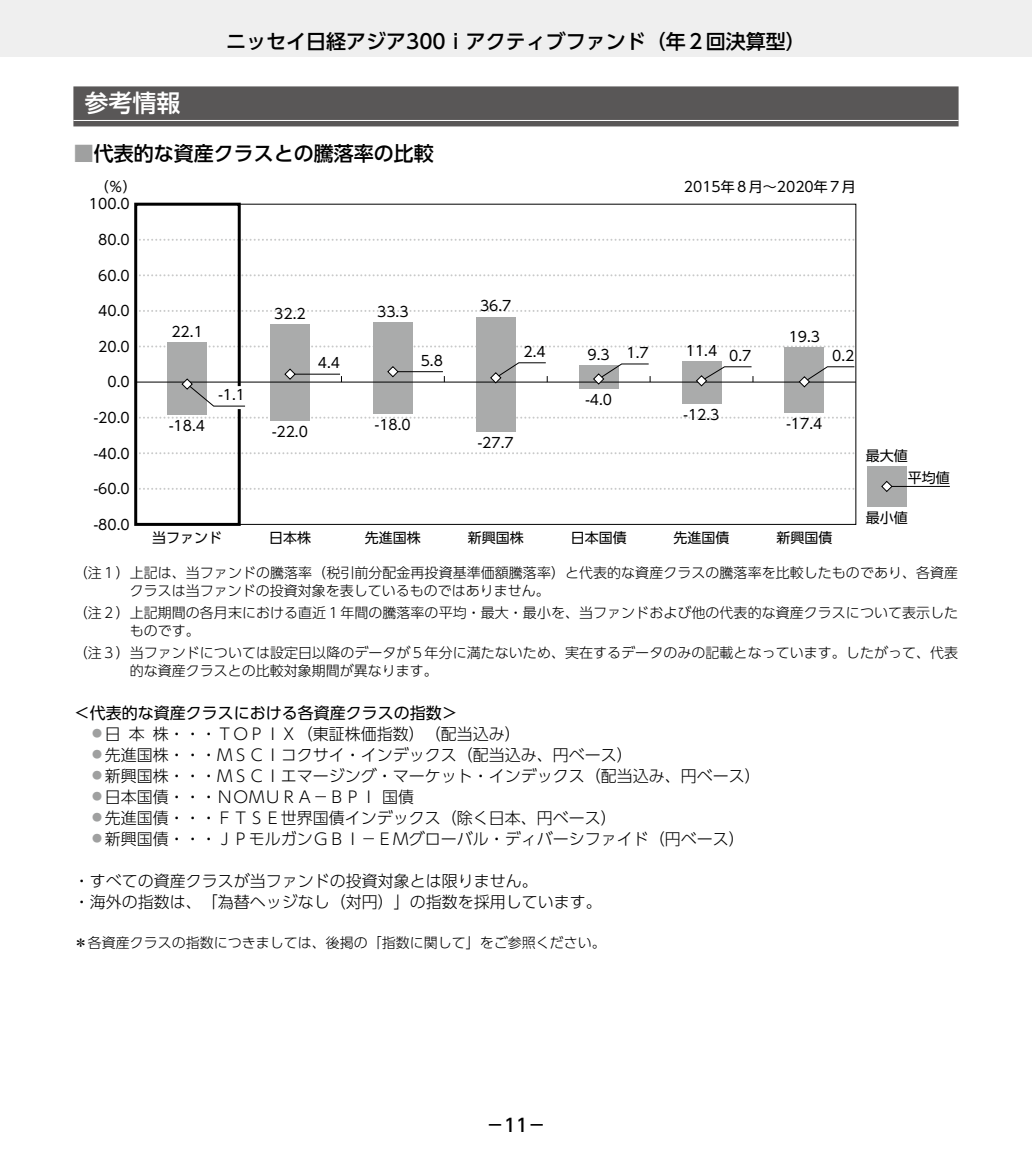
<style>
.page{position:relative;width:1032px;height:1163px;background:#fff}
.page>*{position:absolute;margin:0;border:0;box-sizing:border-box;transform-origin:0 0}
.t1{font:500 24px "UD Shin Go Pro";color:#fff}
.t2{font:500 20px "UD Shin Go Pro";color:#000}
.t3{font:500 18px "UD Shin Go Pro";color:#000}
.t4{font:300 16px/21px "UD Shin Go Pro";color:#000}
.t5{font:16px "UD Shin Go Pro";color:#000}
.t6{font:300 14px/18px "UD Shin Go Pro";letter-spacing:.005em;color:#000}
.t7{font:14px "UD Shin Go Pro";color:#000}
.s1{color:#9fa0a0}
.s2{font-size:10px;color:#9fa0a0}
</style>
<div class="page">
<div style="left:0;top:0;width:1032px;height:57px;background:#efefef"></div>
<div style="left:73px;top:86px;width:885px;height:40px;background:#595757"></div>
<hr style="left:73px;top:120px;width:885px;height:1px;background:#fff">
<svg style="left:134px;top:202px;width:722px;height:324px"></svg>
<div style="left:867px;top:466px;width:39px;height:40px;background:#aaabab"></div>
<hr style="left:887px;top:486px;width:63px;height:1px;background:#000">
<svg style="left:881px;top:480px;width:12px;height:12px"></svg>
<h2 class="t2" style="left:226px;top:25px;width:581px">ニッセイ日経アジア300ｉアクティブファンド（年２回決算型）</h2>
<h1 class="t1" style="left:84px;top:84px;width:97px">参考情報</h1>
<h2 class="t2" style="left:74px;top:137px;width:362px"><span class="s1">■</span>代表的な資産クラスとの騰落率の比較</h2>
<p class="t7" style="left:95px;top:176px;width:43px">（％）</p>
<p class="t7" style="left:89px;top:193px;width:42px">100.0</p>
<p class="t7" style="left:98px;top:228px;width:33px">80.0</p>
<p class="t7" style="left:98px;top:264px;width:33px">60.0</p>
<p class="t7" style="left:98px;top:299px;width:33px">40.0</p>
<p class="t7" style="left:98px;top:335px;width:33px">20.0</p>
<p class="t7" style="left:107px;top:370px;width:24px">0.0</p>
<p class="t7" style="left:94px;top:406px;width:37px">-20.0</p>
<p class="t7" style="left:94px;top:442px;width:37px">-40.0</p>
<p class="t7" style="left:94px;top:477px;width:37px">-60.0</p>
<p class="t7" style="left:171px;top:320px;width:33px">22.1</p>
<p class="t7" style="left:169px;top:414px;width:37px">-18.4</p>
<p class="t7" style="left:218px;top:383px;width:28px">-1.1</p>
<p class="t7" style="left:274px;top:302px;width:33px">32.2</p>
<p class="t7" style="left:377px;top:300px;width:33px">33.3</p>
<p class="t7" style="left:318px;top:352px;width:24px">4.4</p>
<p class="t7" style="left:421px;top:349px;width:24px">5.8</p>
<p class="t7" style="left:272px;top:421px;width:37px">-22.0</p>
<p class="t7" style="left:375px;top:413px;width:37px">-18.0</p>
<p class="t7" style="left:684px;top:176px;width:173px">2015年８月～2020年７月</p>
<p class="t7" style="left:480px;top:294px;width:33px">36.7</p>
<p class="t7" style="left:789px;top:325px;width:33px">19.3</p>
<p class="t7" style="left:587px;top:343px;width:24px">9.3</p>
<p class="t7" style="left:686px;top:339px;width:33px">11.4</p>
<p class="t7" style="left:523px;top:340px;width:24px">2.4</p>
<p class="t7" style="left:626px;top:341px;width:24px">1.7</p>
<p class="t7" style="left:729px;top:344px;width:24px">0.7</p>
<p class="t7" style="left:832px;top:344px;width:24px">0.2</p>
<p class="t7" style="left:478px;top:431px;width:37px">-27.7</p>
<p class="t7" style="left:585px;top:389px;width:28px">-4.0</p>
<p class="t7" style="left:683px;top:403px;width:37px">-12.3</p>
<p class="t7" style="left:786px;top:412px;width:37px">-17.4</p>
<p class="t7" style="left:94px;top:513px;width:37px">-80.0</p>
<p class="t7" style="left:152px;top:526px;width:71px">当ファンド</p>
<p class="t7" style="left:269px;top:526px;width:43px">日本株</p>
<p class="t7" style="left:365px;top:526px;width:57px">先進国株</p>
<p class="t7" style="left:468px;top:526px;width:57px">新興国株</p>
<p class="t7" style="left:571px;top:526px;width:57px">日本国債</p>
<p class="t7" style="left:673px;top:526px;width:57px">先進国債</p>
<p class="t7" style="left:776px;top:526px;width:57px">新興国債</p>
<p class="t7" style="left:866px;top:444px;width:43px">最大値</p>
<p class="t7" style="left:908px;top:466px;width:43px">平均値</p>
<p class="t7" style="left:866px;top:506px;width:43px">最小値</p>
<p class="t6" style="left:130px;top:563px;width:830px;text-indent:-56px">（注１）上記は、当ファンドの騰落率（税引前分配金再投資基準価額騰落率）と代表的な資産クラスの騰落率を比較したものであり、各資産クラスは当ファンドの投資対象を表しているものではありません。</p>
<p class="t6" style="left:130px;top:603px;width:830px;text-indent:-56px">（注２）上記期間の各月末における直近１年間の騰落率の平均・最大・最小を、当ファンドおよび他の代表的な資産クラスについて表示したものです。</p>
<p class="t6" style="left:130px;top:643px;width:830px;text-indent:-56px">（注３）当ファンドについては設定日以降のデータが５年分に満たないため、実在するデータのみの記載となっています。したがって、代表的な資産クラスとの比較対象期間が異なります。</p>
<p class="t5" style="left:74px;top:699px;width:386px">＜代表的な資産クラスにおける各資産クラスの指数＞</p>
<p class="t4" style="left:92px;top:722px;width:430px"><span class="s2">●</span> 日本株・・・ＴＯＰＩＸ（東証株価指数）（配当込み）</p>
<p class="t4" style="left:92px;top:743px;width:542px"><span class="s2">●</span> 先進国株・・・ＭＳＣＩコクサイ・インデックス（配当込み、円ベース）</p>
<p class="t4" style="left:92px;top:764px;width:670px"><span class="s2">●</span> 新興国株・・・ＭＳＣＩエマージング・マーケット・インデックス（配当込み、円ベース）</p>
<p class="t4" style="left:92px;top:785px;width:323px"><span class="s2">●</span> 日本国債・・・ＮＯＭＵＲＡ－ＢＰＩ 国債</p>
<p class="t4" style="left:92px;top:806px;width:526px"><span class="s2">●</span> 先進国債・・・ＦＴＳＥ世界国債インデックス（除く日本、円ベース）</p>
<p class="t4" style="left:92px;top:827px;width:654px"><span class="s2">●</span> 新興国債・・・ＪＰモルガンＧＢＩ－ＥＭグローバル・ディバーシファイド（円ベース）</p>
<p class="t4" style="left:74px;top:869px;width:530px">・すべての資産クラスが当ファンドの投資対象とは限りません。<br>・海外の指数は、「為替ヘッジなし（対円）」の指数を採用しています。</p>
<p class="t6" style="left:74px;top:933px;width:534px">＊各資産クラスの指数につきましては、後掲の「指数に関して」をご参照ください。</p>
<p class="t3" style="left:486px;top:1110px;width:61px">－11－</p>
</div>
